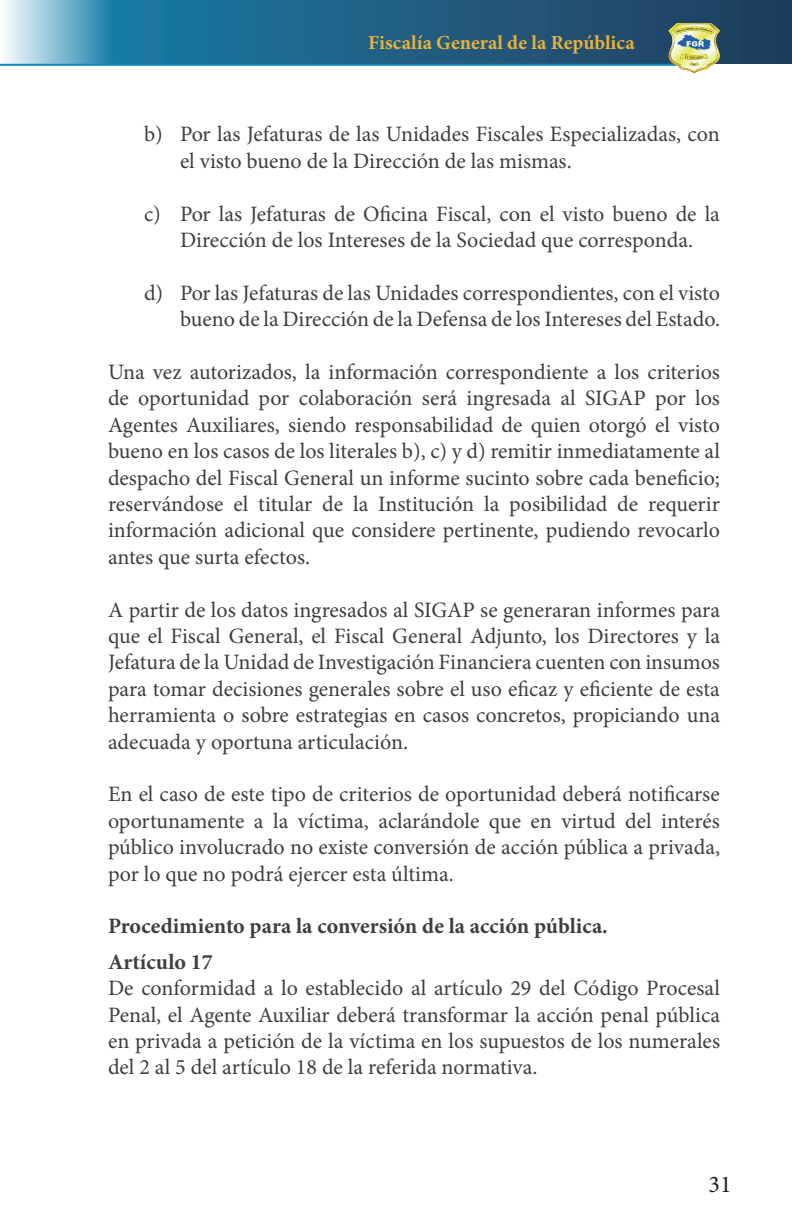
<style>
.page{position:relative;width:792px;height:1224px;background:#fff}
.page>*{position:absolute;margin:0;border:0;box-sizing:border-box;transform-origin:0 0}
.t1{font:24px "Minion Pro";color:#231f20}
.t2{font:22px/26.4px "Minion Pro";color:#3e3e3f;text-align:justify}
.t3{font:700 22px "Minion Pro";color:#3e3e3f}
.t4{font:700 20px "Minion Pro";letter-spacing:.005em;color:#e6b13b}
</style>
<div class="page">
<svg style="left:5px;top:0;width:787px;height:63px;background:#2d698b"></svg>
<hr style="left:0;top:64px;width:688px;height:2px;background:#1888b6">
<svg style="left:668px;top:23px;width:52px;height:50px;background:#c0c696"></svg>
<p class="t4" style="left:368px;top:28px;width:268px">Fiscalía General de la República</p>
<p class="t2" style="left:180px;top:121px;width:541px;text-indent:-36px">b) Por las Jefaturas de las Unidades Fiscales Especializadas, con el visto bueno de la Dirección de las mismas.</p>
<p class="t2" style="left:144px;top:200px;width:577px;text-align:center">c) Por las Jefaturas de Oficina Fiscal, con el visto bueno de la<br>Dirección de los Intereses de la Sociedad que corresponda.</p>
<p class="t2" style="left:144px;top:280px;width:578px;text-align:right">d) Por las Jefaturas de las Unidades correspondientes, con el visto bueno de la Dirección de la Defensa de los Intereses del Estado.</p>
<p class="t2" style="left:108px;top:359px;width:614px">Una vez autorizados, la información correspondiente a los criterios de oportunidad por colaboración será ingresada al SIGAP por los Agentes Auxiliares, siendo responsabilidad de quien otorgó el visto bueno en los casos de los literales b), c) y d) remitir inmediatamente al despacho del Fiscal General un informe sucinto sobre cada beneficio; reservándose el titular de la Institución la posibilidad de requerir información adicional que considere pertinente, pudiendo revocarlo antes que surta efectos.</p>
<p class="t2" style="left:108px;top:596px;width:614px">A partir de los datos ingresados al SIGAP se generaran informes para que el Fiscal General, el Fiscal General Adjunto, los Directores y la Jefatura de la Unidad de Investigación Financiera cuenten con insumos para tomar decisiones generales sobre el uso eficaz y eficiente de esta herramienta o sobre estrategias en casos concretos, propiciando una adecuada y oportuna articulación.</p>
<p class="t2" style="left:108px;top:781px;width:614px">En el caso de este tipo de criterios de oportunidad deberá notificarse oportunamente a la víctima, aclarándole que en virtud del interés público involucrado no existe conversión de acción pública a privada, por lo que no podrá ejercer esta última.</p>
<p class="t3" style="left:108px;top:911px;width:501px">Procedimiento para la conversión de la acción pública.</p>
<p class="t3" style="left:108px;top:946px;width:106px">Artículo 17</p>
<p class="t2" style="left:108px;top:975px;width:614px">De conformidad a lo establecido al artículo 29 del Código Procesal Penal, el Agente Auxiliar deberá transformar la acción penal pública en privada a petición de la víctima en los supuestos de los numerales del 2 al 5 del artículo 18 de la referida normativa.</p>
<p class="t1" style="left:708px;top:1169px;width:25px">31</p>
</div>
